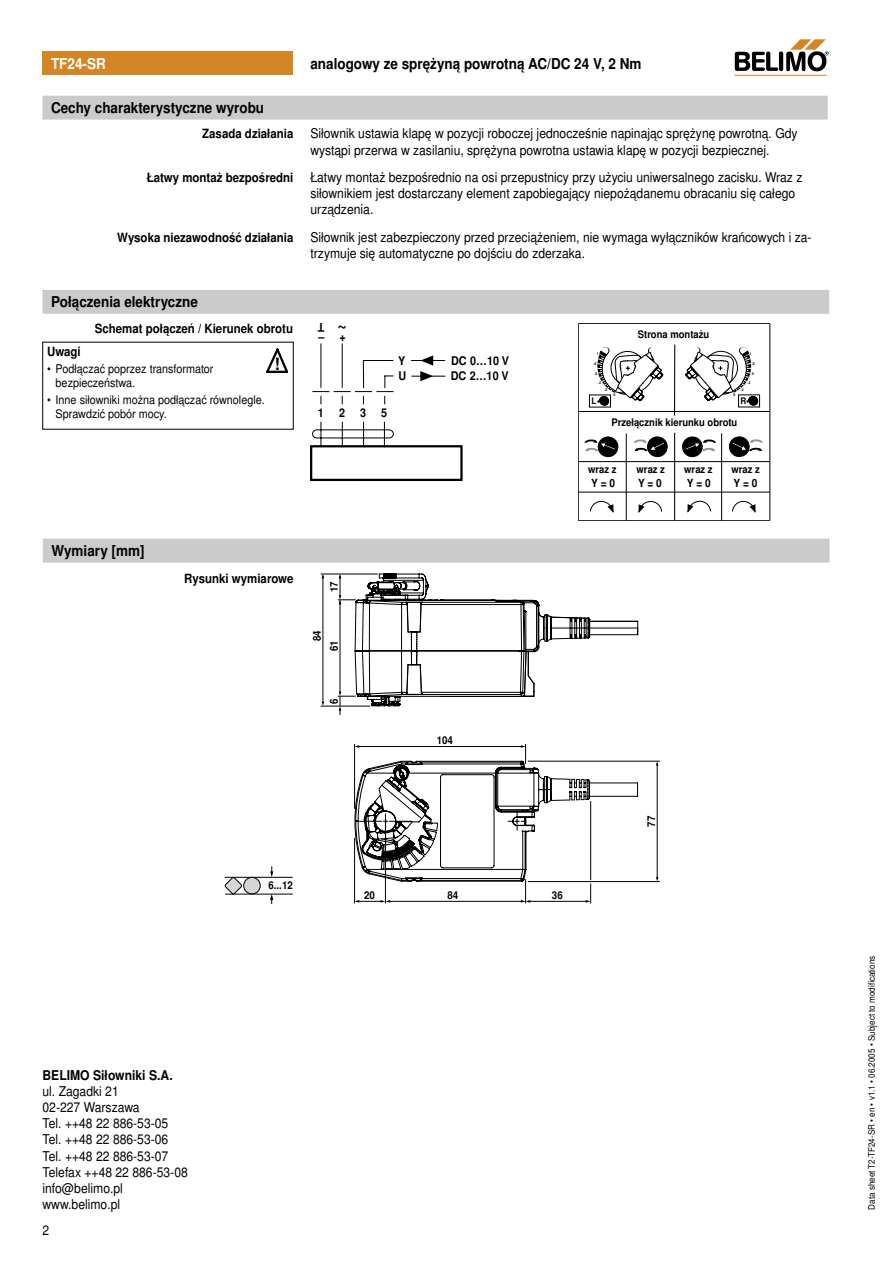
<style>
.page{position:relative;width:893px;height:1263px;background:#fff}
.page>*{position:absolute;margin:0;border:0;box-sizing:border-box;transform-origin:0 0}
.t1{font:700 18px "Nimbus Sans BEL";color:#000;scale:.9 1}
.t2{font:700 16.95px "Nimbus Sans BEL";color:#000}
.Titel_1{font:700 15px "Nimbus Sans BEL";color:#000;scale:.9 1}
.Titel_2{font:700 15px "Nimbus Sans BEL";color:#000;scale:.9 1}
.Titel_2-2{font:700 15px "Nimbus Sans BEL";color:#fff;scale:.9 1}
.Lauftext_9{font:13.5px/16.2px "Nimbus Sans BEL";color:#000;scale:.9 1}
.Lauftext_9-2{font:700 13.5px "Nimbus Sans BEL";color:#000;scale:.9 1}
.Marginalien{font:700 12.75px "Nimbus Sans BEL";color:#000;scale:.9 1}
.Lauftext_8{font:700 12.75px "Nimbus Sans BEL";color:#000;scale:.9 1}
.Aufzählung_9__3_mm{font:12px/14.4px "Nimbus Sans BEL";color:#000;scale:.9 1}
.t3{font:700 12px/15.8px "Nimbus Sans BEL";color:#000;scale:.9 1}
.t4{font:700 11.25px "Nimbus Sans BEL";color:#000;scale:.9 1}
.t5{font:700 10.8px "Nimbus Sans BEL";color:#000;scale:.9 1}
.t6{font:700 10.65px "Nimbus Sans BEL";color:#000;scale:.9 1}
.Titel_2-3{font:700 10.5px "Nimbus Sans BEL";color:#000;scale:.9 1}
.Vertikaltext{font:9px "Nimbus Sans BEL";color:#000;scale:.9 1}
.t7{font:700 9px "Nimbus Sans BEL";color:#000;scale:.9 1}
.t8{font:700 3.75px "Nimbus Sans BEL";color:#000;scale:.9 1}
</style>
<div class="page">
<hr style="left:735px;top:75px;width:92px;height:1px;background:#d48625">
<svg style="left:735px;top:39px;width:94px;height:33px"></svg>
<div style="left:43px;top:51px;width:250px;height:24px;background:#d48625"></div>
<div style="left:43px;top:539px;width:787px;height:23px;background:#cbcbcb"></div>
<hr style="left:321px;top:574px;width:57px;height:1px;background:#000">
<hr style="left:323px;top:575px;width:1px;height:126px;background:#000">
<hr style="left:321px;top:706px;width:49px;height:1px;background:#000">
<svg style="left:338px;top:574px;width:300px;height:141px"></svg>
<hr style="left:528px;top:761px;width:132px;height:1px;background:#000">
<hr style="left:528px;top:881px;width:132px;height:1px;background:#000">
<hr style="left:657px;top:765px;width:1px;height:114px;background:#000">
<svg style="left:354px;top:744px;width:284px;height:159px"></svg>
<div style="left:43px;top:96px;width:785px;height:24px;background:#cbcbcb"></div>
<div style="left:244px;top:877px;width:16px;height:17px;background:#d6d6d6;border-radius:50%"></div>
<div style="left:243px;top:877px;width:18px;height:17px;border:1px solid #000;border-radius:50%"></div>
<svg style="left:225px;top:876px;width:17px;height:18px"></svg>
<svg style="left:270px;top:867px;width:3px;height:10px"></svg>
<hr style="left:225px;top:877px;width:67px;height:1px;background:#000">
<hr style="left:225px;top:894px;width:67px;height:1px;background:#000">
<svg style="left:270px;top:894px;width:3px;height:10px"></svg>
<svg style="left:266px;top:349px;width:22px;height:24px"></svg>
<div style="left:43px;top:290px;width:786px;height:24px;background:#cbcbcb"></div>
<hr style="left:411px;top:360px;width:34px;height:1px;background:#000">
<hr style="left:411px;top:376px;width:34px;height:1px;background:#000">
<svg style="left:420px;top:355px;width:13px;height:26px"></svg>
<hr style="left:321px;top:343px;width:1px;height:45px;background:#000">
<hr style="left:342px;top:343px;width:1px;height:45px;background:#000">
<svg style="left:312px;top:421px;width:82px;height:24px"></svg>
<svg style="left:312px;top:360px;width:82px;height:44px"></svg>
<div style="left:310px;top:445px;width:153px;height:36px;border:2px solid #000"></div>
<hr style="left:770px;top:324px;width:1px;height:197px;background:#000">
<svg style="left:578px;top:323px;width:192px;height:198px"></svg>
<p class="Titel_2-2" style="left:51px;top:55px;width:62px">TF24-SR</p>
<p class="Titel_2" style="left:310px;top:55px;width:369px">analogowy ze sprężyną powrotną AC/DC 24 V, 2 Nm</p>
<p class="Titel_1" style="left:51px;top:99px;width:238px">Cechy charakterystyczne wyrobu</p>
<p class="Marginalien" style="left:202px;top:126px;width:103px">Zasada działania</p>
<p class="Lauftext_9" style="left:310px;top:126px;width:543px">Siłownik ustawia klapę w pozycji roboczej jednocześnie napinając sprężynę powrotną. Gdy wystąpi przerwa w zasilaniu, sprężyna powrotna ustawia klapę w pozycji bezpiecznej.</p>
<p class="Marginalien" style="left:147px;top:170px;width:165px">Łatwy montaż bezpośredni</p>
<p class="Lauftext_9" style="left:310px;top:169px;width:548px">Łatwy montaż bezpośrednio na osi przepustnicy przy użyciu uniwersalnego zacisku. Wraz z siłownikiem jest dostarczany element zapobiegający niepożądanemu obracaniu się całego urządzenia.</p>
<p class="Marginalien" style="left:117px;top:229px;width:197px">Wysoka niezawodność działania</p>
<p class="Lauftext_9" style="left:310px;top:229px;width:558px">Siłownik jest zabezpieczony przed przeciążeniem, nie wymaga wyłączników krańcowych i za&shy;trzymuje się automatyczne po dojściu do zderzaka.</p>
<p class="Titel_1" style="left:51px;top:293px;width:165px">Połączenia elektryczne</p>
<p class="Marginalien" style="left:95px;top:320px;width:222px">Schemat połączeń / Kierunek obrotu</p>
<p class="Lauftext_8" style="left:47px;top:344px;width:39px">Uwagi</p>
<p class="Aufzählung_9__3_mm" style="left:56px;top:361px;width:177px;text-indent:-9px">• Podłączać poprzez transformator bezpieczeństwa.</p>
<p class="Aufzählung_9__3_mm" style="left:56px;top:392px;width:234px;text-indent:-9px">• Inne siłowniki można podłączać równolegle.<br>Sprawdzić pobór mocy.</p>
<p class="t2" style="left:274px;top:353px;width:7px">!</p>
<p class="t3" style="left:325px;top:335px;width:9px;rotate:-180deg">T</p>
<p class="t1" style="left:347px;top:340px;width:12px;rotate:-180deg">~</p>
<p class="t3" style="left:318px;top:329px;width:32px">– +</p>
<p class="t3" style="left:318px;top:405px;width:8px">1</p>
<p class="t3" style="left:339px;top:405px;width:32px">2 3</p>
<p class="t3" style="left:381px;top:405px;width:8px">5</p>
<p class="t3" style="left:398px;top:353px;width:10px">Y<br>U</p>
<p class="t3" style="left:451px;top:353px;width:66px">DC 0…10 V<br>DC 2…10 V</p>
<p class="Titel_1" style="left:51px;top:542px;width:105px">Wymiary [mm]</p>
<p class="Marginalien" style="left:184px;top:571px;width:123px">Rysunki wymiarowe</p>
<p class="t6" style="left:328px;top:592px;width:13px;rotate:-90deg">17</p>
<p class="t5" style="left:311px;top:641px;width:14px;rotate:-90deg">84</p>
<p class="t5" style="left:328px;top:651px;width:14px;rotate:-90deg">61</p>
<p class="t5" style="left:328px;top:704px;width:8px;rotate:-90deg">6</p>
<p class="t5" style="left:437px;top:734px;width:20px">104</p>
<p class="Titel_2-3" style="left:638px;top:328px;width:81px">Strona montażu</p>
<p class="t8" style="left:597px;top:351px;width:4px">1</p>
<p class="t8" style="left:750px;top:351px;width:4px">1</p>
<p class="t8" style="left:594px;top:361px;width:5px">.8</p>
<p class="t8" style="left:752px;top:361px;width:5px">.8</p>
<p class="t8" style="left:594px;top:372px;width:5px">.6</p>
<p class="t8" style="left:751px;top:372px;width:5px">.6</p>
<p class="t8" style="left:598px;top:381px;width:5px">.4</p>
<p class="t8" style="left:747px;top:380px;width:5px">.4</p>
<p class="t7" style="left:591px;top:396px;width:7px">L</p>
<p class="t8" style="left:604px;top:388px;width:5px">.2</p>
<p class="t8" style="left:613px;top:393px;width:4px">0</p>
<p class="t8" style="left:741px;top:388px;width:5px">.2</p>
<p class="t8" style="left:733px;top:392px;width:4px">0</p>
<p class="t7" style="left:741px;top:396px;width:8px">R</p>
<p class="Titel_2-3" style="left:611px;top:416px;width:142px">Przełącznik kierunku obrotu</p>
<p class="Titel_2-3" style="left:588px;top:463px;width:33px">wraz z</p>
<p class="Titel_2-3" style="left:637px;top:463px;width:33px">wraz z</p>
<p class="Titel_2-3" style="left:684px;top:463px;width:33px">wraz z</p>
<p class="Titel_2-3" style="left:731px;top:463px;width:33px">wraz z</p>
<p class="t4" style="left:591px;top:477px;width:28px">Y = 0</p>
<p class="t4" style="left:638px;top:477px;width:28px">Y = 0</p>
<p class="t4" style="left:687px;top:477px;width:28px">Y = 0</p>
<p class="t4" style="left:734px;top:477px;width:28px">Y = 0</p>
<p class="t5" style="left:268px;top:879px;width:29px">6...12</p>
<p class="t5" style="left:364px;top:889px;width:14px">20</p>
<p class="t5" style="left:448px;top:889px;width:14px">84</p>
<p class="t5" style="left:552px;top:889px;width:14px">36</p>
<p class="t5" style="left:645px;top:826px;width:14px;rotate:-90deg">77</p>
<p class="Lauftext_9-2" style="left:43px;top:1067px;width:146px">BELIMO Siłowniki S.A.</p>
<p class="Lauftext_9" style="left:43px;top:1083px;width:86px">ul. Zagadki 21</p>
<p class="Lauftext_9" style="left:43px;top:1099px;width:109px">02-227 Warszawa</p>
<p class="Lauftext_9" style="left:43px;top:1115px;width:141px">Tel. ++48 22 886-53-05</p>
<p class="Lauftext_9" style="left:43px;top:1132px;width:141px">Tel. ++48 22 886-53-06</p>
<p class="Lauftext_9" style="left:43px;top:1148px;width:141px">Tel. ++48 22 886-53-07</p>
<p class="Lauftext_9" style="left:43px;top:1164px;width:163px">Telefax ++48 22 886-53-08</p>
<p class="Lauftext_9" style="left:43px;top:1180px;width:91px">info@belimo.pl</p>
<p class="Lauftext_9" style="left:43px;top:1196px;width:88px">www.belimo.pl</p>
<p class="Lauftext_9" style="left:43px;top:1222px;width:9px">2</p>
<p class="Vertikaltext" style="left:866px;top:1210px;width:284px;rotate:-90deg">Data sheet T2-TF24-SR • en • v1.1 • 06.2005 • Subject to modifications</p>
</div>
